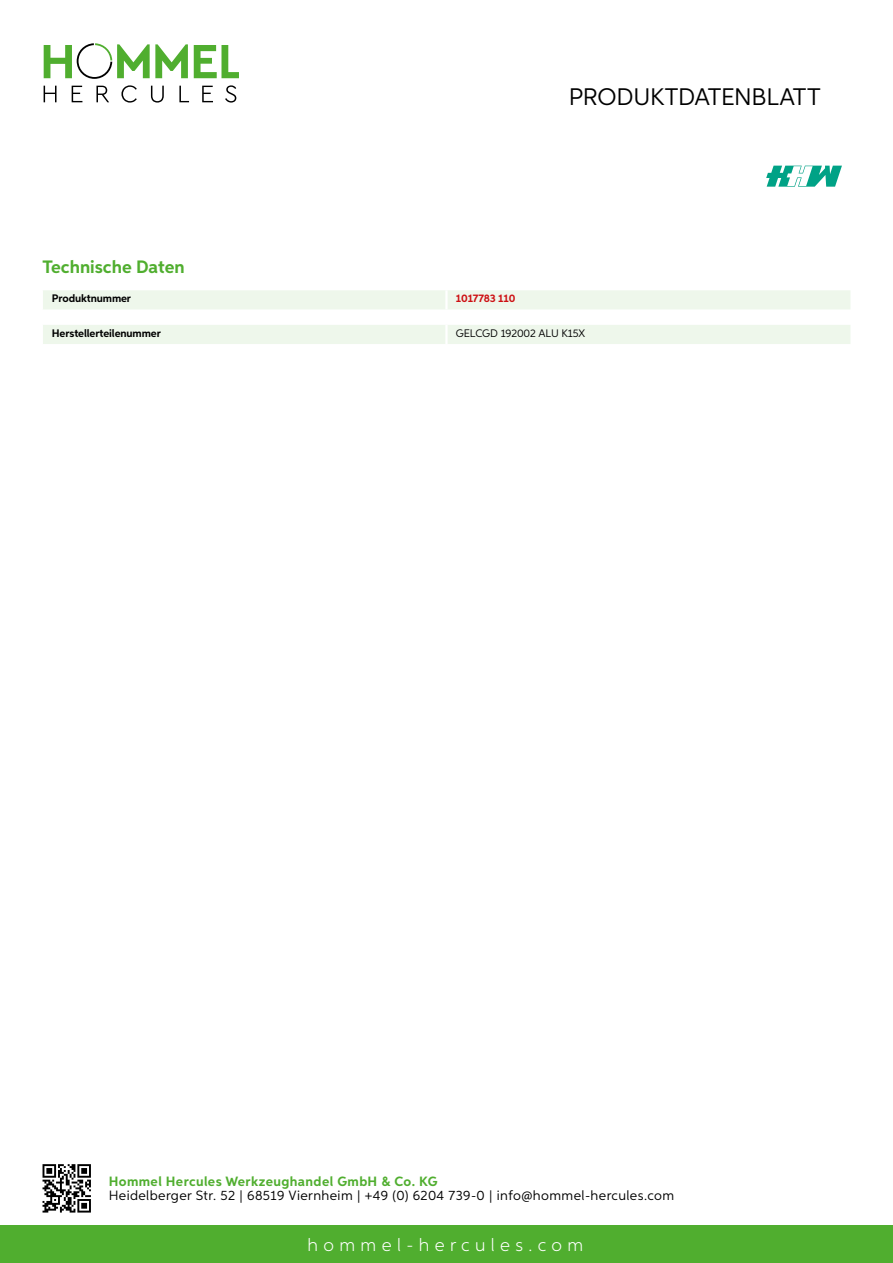
<style>
.page{position:relative;width:893px;height:1263px;background:#fff}
.page>*{position:absolute;margin:0;border:0;box-sizing:border-box;transform-origin:0 0}
.t1{font:24px "Aspira";letter-spacing:-.01em;color:#000}
.t2{font:300 18px "Aspira";letter-spacing:.3em;color:#fff}
.t3{font:700 18px "Aspira";color:#50ae2f}
.t4{font:13.5px "Aspira";letter-spacing:.03em;color:#000}
.t5{font:700 13.5px "Aspira";letter-spacing:.03em;color:#50ae2f}
.t6{font:700 10.95px "Aspira";letter-spacing:-.01em;color:#000}
.t7{font:10.95px "Aspira";letter-spacing:-.01em;color:#000}
.t8{font:700 10.95px "Aspira";letter-spacing:-.01em;color:#cd1013}
</style>
<div class="page">
<div style="left:0;top:1226px;width:893px;height:37px;background:#50ae2f"></div>
<svg style="left:43px;top:1164px;width:48px;height:48px"></svg>
<svg style="left:194px;top:45px;width:45px;height:33px"></svg>
<svg style="left:44px;top:43px;width:144px;height:36px"></svg>
<svg style="left:44px;top:86px;width:13px;height:16px"></svg>
<svg style="left:72px;top:86px;width:10px;height:16px"></svg>
<svg style="left:96px;top:86px;width:13px;height:16px"></svg>
<svg style="left:121px;top:85px;width:16px;height:18px"></svg>
<svg style="left:151px;top:86px;width:13px;height:17px"></svg>
<svg style="left:179px;top:86px;width:10px;height:16px"></svg>
<svg style="left:202px;top:86px;width:11px;height:16px"></svg>
<svg style="left:225px;top:85px;width:11px;height:18px"></svg>
<div style="left:43px;top:290px;width:807px;height:19px;background:#eef7eb"></div>
<hr style="left:445px;top:290px;width:3px;height:19px;background:#fff">
<div style="left:43px;top:325px;width:807px;height:19px;background:#eef7eb"></div>
<hr style="left:445px;top:325px;width:3px;height:19px;background:#fff">
<svg style="left:766px;top:166px;width:76px;height:21px"></svg>
<h1 class="t1" style="left:569px;top:82px;width:253px">Produktdatenblatt</h1>
<h2 class="t3" style="left:43px;top:256px;width:144px">Technische Daten</h2>
<p class="t6" style="left:52px;top:292px;width:81px">Produktnummer</p>
<p class="t8" style="left:456px;top:292px;width:61px">1017783 110</p>
<p class="t6" style="left:52px;top:326px;width:111px">Herstellerteilenummer</p>
<p class="t7" style="left:456px;top:326px;width:91px">GELCGD 192002 ALU</p>
<p class="t7" style="left:562px;top:326px;width:25px">K15X</p>
<p class="t5" style="left:109px;top:1172px;width:330px">Hommel Hercules Werkzeughandel GmbH &amp; Co. KG</p>
<p class="t4" style="left:109px;top:1187px;width:567px">Heidelberger Str. 52 | 68519 Viernheim | +49 (0) 6204 739-0 | info@hommel-hercules.com</p>
<h2 class="t2" style="left:307px;top:1234px;width:277px">hommel-hercules.com</h2>
</div>
